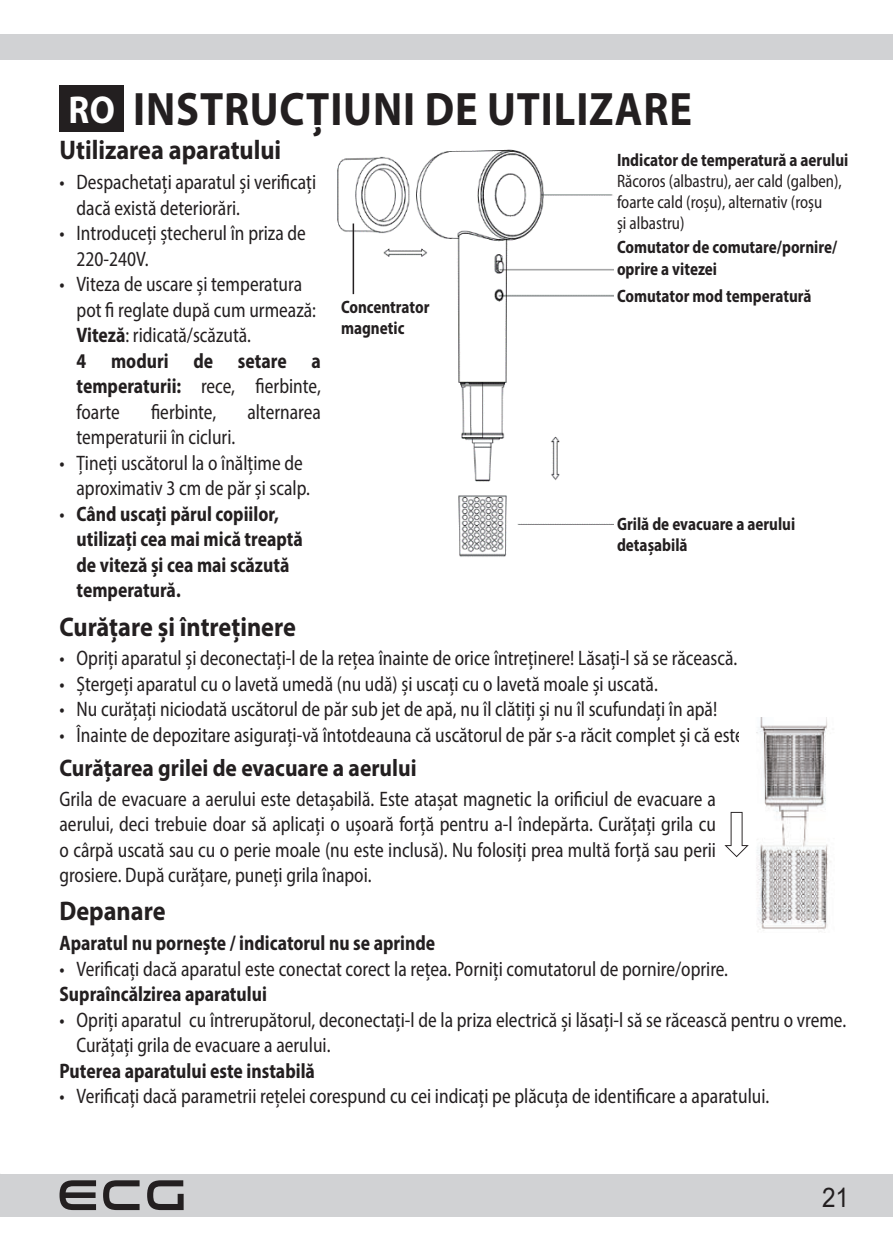
<style>
.page{position:relative;width:893px;height:1259px;background:#fff}
.page>*{position:absolute;margin:0;border:0;box-sizing:border-box;transform-origin:0 0}
.Nadpis_1{font:700 47.1px "Myriad Pro";letter-spacing:.02em;color:#231f20;scale:.9 1}
.Nadpis_1-2{font:700 39px "Myriad Pro";color:#fff;scale:.9 1}
.Nadpis_2{font:700 27px "Myriad Pro";color:#231f20;scale:.9 1}
.t1{font:27px "Arial";color:#231f20;scale:.9 1}
.Nadpis_3{font:700 24px "Myriad Pro";color:#231f20;scale:.9 1}
.t2{font:semi-condensed 21px/25.5px "Myriad Pro";color:#231f20;scale:.9 1}
.t3{font:700 semi-condensed 21px/25.5px "Myriad Pro";color:#231f20;text-align:justify;scale:.9 1}
.t4{font:700 semi-condensed 18px/21.6px "Myriad Pro";color:#231f20;scale:.9 1}
.t5{font:semi-condensed 18px/21px "Myriad Pro";color:#231f20;scale:.9 1}
.s1{font-weight:700}
.s2{font-weight:400}
</style>
<div class="page">
<div style="left:0;top:34px;width:99px;height:26px;background:#d1d2d4"></div>
<div style="left:85px;top:34px;width:808px;height:26px;background:#d1d2d4"></div>
<div style="left:0;top:1174px;width:893px;height:42px;background:#d1d2d4"></div>
<svg style="left:60px;top:1180px;width:124px;height:30px"></svg>
<div style="left:60px;top:85px;width:64px;height:46px;background:#231f20"></div>
<img style="left:337px;top:149px;width:277px;height:408px">
<hr style="left:353px;top:223px;width:1px;height:71px;background:#231f20">
<img style="left:740px;top:718px;width:91px;height:213px">
<svg style="left:724px;top:812px;width:25px;height:45px"></svg>
<p class="Nadpis_1-2" style="left:68px;top:84px;width:53px">RO</p>
<p class="Nadpis_1" style="left:133px;top:79px;width:623px">INSTRUCȚIUNI DE UTILIZARE</p>
<p class="Nadpis_2" style="left:60px;top:133px;width:248px">Utilizarea aparatului</p>
<p class="t2" style="left:77px;top:169px;width:268px;text-indent:-17px">• Despachetați aparatul și verificați dacă există deteriorări.</p>
<p class="t2" style="left:77px;top:220px;width:256px;text-indent:-17px">• Introduceți ștecherul în priza de<br>220-240V.</p>
<p class="t2" style="left:77px;top:271px;width:268px;text-indent:-17px">• Viteza de uscare și temperatura pot fi reglate după cum urmează:</p>
<p class="t2" style="left:77px;top:322px;width:195px"><span class="s1">Viteză</span>: ridicată/scăzută.</p>
<p class="t3" style="left:77px;top:347px;width:273px">4 moduri de setare a temperaturii: <span class="s2">rece, fierbinte, foarte</span></p>
<p class="t4" style="left:617px;top:149px;width:259px">Indicator de temperatură a aerului</p>
<p class="t5" style="left:617px;top:170px;width:251px">Răcoros (albastru), aer cald (galben), foarte cald (roșu), alternativ (roșu<br>și albastru)</p>
<p class="t4" style="left:617px;top:236px;width:246px">Comutator de comutare/pornire/ oprire a vitezei</p>
<p class="t4" style="left:617px;top:284px;width:218px">Comutator mod temperatură</p>
<p class="t4" style="left:341px;top:295px;width:100px">Concentrator magnetic</p>
<p class="t2" style="left:151px;top:399px;width:74px">fierbinte,</p>
<p class="t2" style="left:247px;top:399px;width:83px">alternarea</p>
<p class="t2" style="left:77px;top:424px;width:178px">temperaturii în cicluri.</p>
<p class="t2" style="left:77px;top:450px;width:261px;text-indent:-17px">• Țineți uscătorul la o înălțime de aproximativ 3 cm de păr și scalp.</p>
<p class="t3" style="left:77px;top:500px;width:253px;text-align:left;text-indent:-17px"><span class="s2">•</span> Când uscați părul copiilor, utilizați cea mai mică treaptă de viteză și cea mai scăzută temperatură.</p>
<p class="Nadpis_2" style="left:60px;top:609px;width:264px">Curățare și întreținere</p>
<p class="t2" style="left:60px;top:645px;width:755px">• Opriți aparatul și deconectați-l de la rețea înainte de orice întreținere! Lăsați-l să se răcească.</p>
<p class="t2" style="left:60px;top:671px;width:666px">• Ștergeți aparatul cu o lavetă umedă (nu udă) și uscați cu o lavetă moale și uscată.</p>
<p class="t2" style="left:60px;top:696px;width:732px">• Nu curățați niciodată uscătorul de păr sub jet de apă, nu îl clătiți și nu îl scufundați în apă!</p>
<p class="t2" style="left:60px;top:722px;width:874px">• Înainte de depozitare asigurați-vă întotdeauna că uscătorul de păr s-a răcit complet și că este curat și uscat.</p>
<p class="Nadpis_3" style="left:60px;top:752px;width:398px">Curățarea grilei de evacuare a aerului</p>
<p class="t2" style="left:60px;top:785px;width:731px;text-align:justify">Grila de evacuare a aerului este detașabilă. Este atașat magnetic la orificiul de evacuare a aerului, deci trebuie doar să aplicați o ușoară forță pentru a-l îndepărta. Curățați grila cu o cârpă uscată sau cu o perie moale (nu este inclusă). Nu folosiți prea multă forță sau perii grosiere. După curățare, puneți grila înapoi.</p>
<p class="Nadpis_2" style="left:60px;top:893px;width:119px">Depanare</p>
<p class="t3" style="left:60px;top:929px;width:419px">Aparatul nu pornește / indicatorul nu se aprinde</p>
<p class="t2" style="left:60px;top:955px;width:744px">• Verificați dacă aparatul este conectat corect la rețea. Porniți comutatorul de pornire/oprire.</p>
<p class="t3" style="left:60px;top:980px;width:232px">Supraîncălzirea aparatului</p>
<p class="t2" style="left:77px;top:1006px;width:857px;text-indent:-17px">• Opriți aparatul cu întrerupătorul, deconectați-l de la priza electrică și lăsați-l să se răcească pentru o vreme.<br>Curățați grila de evacuare a aerului.</p>
<p class="t3" style="left:60px;top:1057px;width:285px">Puterea aparatului este instabilă</p>
<p class="t2" style="left:60px;top:1083px;width:790px">• Verificați dacă parametrii rețelei corespund cu cei indicați pe plăcuța de identificare a aparatului.</p>
<p class="t4" style="left:617px;top:513px;width:200px">Grilă de evacuare a aerului detașabilă</p>
<p class="t1" style="left:822px;top:1179px;width:32px">21</p>
</div>
